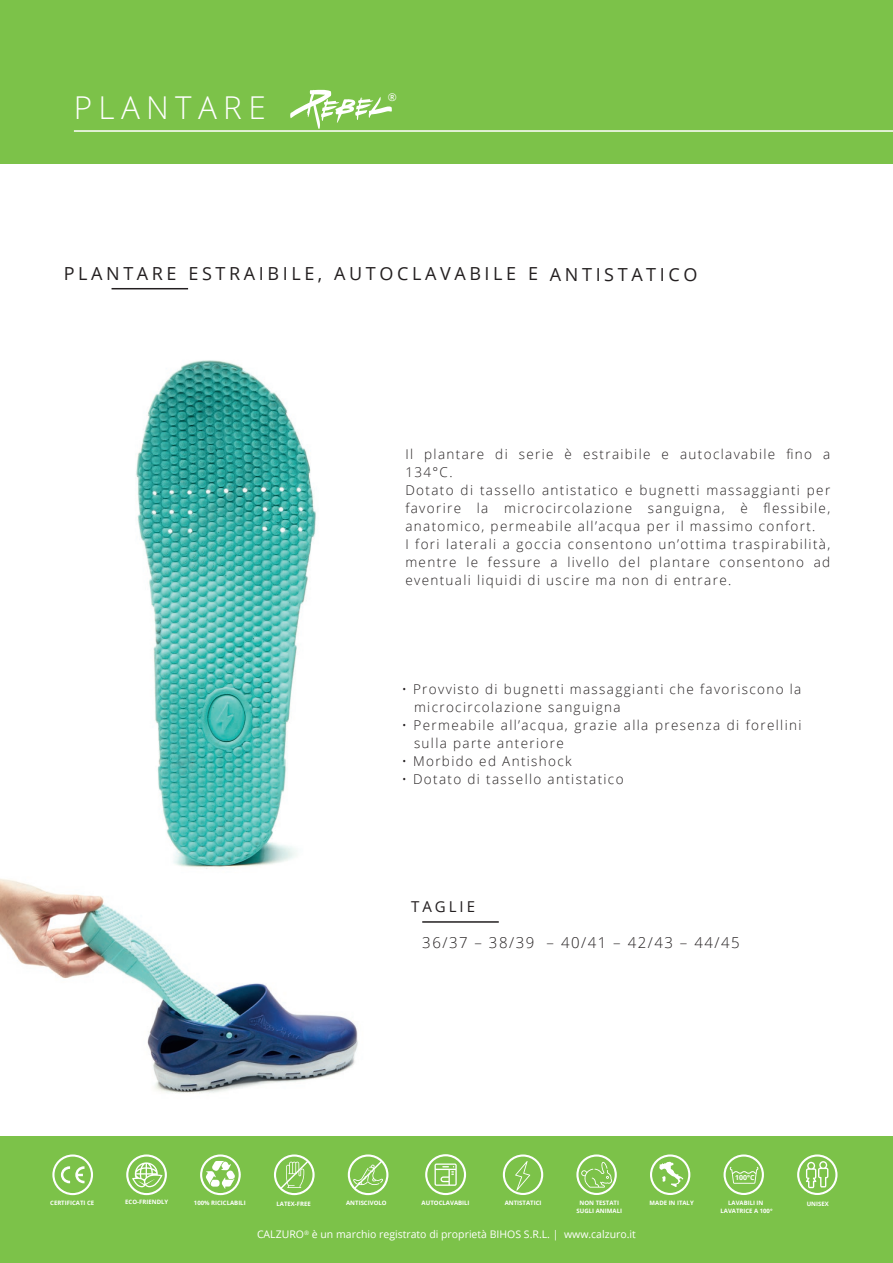
<style>
.page{position:relative;width:893px;height:1263px;background:#fff}
.page>*{position:absolute;margin:0;border:0;box-sizing:border-box;transform-origin:0 0}
.t1{font:300 31.5px "Open Sans";letter-spacing:.2em;color:#fff}
.t2{font:18px "Open Sans";letter-spacing:.2em;color:#231f20}
.t3{font:300 15px "Open Sans";letter-spacing:.1em;color:#231f20}
.t4{font:15px "Open Sans";letter-spacing:.2em;color:#231f20}
.t5{font:300 13.5px/18px "Open Sans";letter-spacing:.1em;color:#231f20}
.t6{font:10.8px "Open Sans";color:#fff}
.t7{font:10.5px "Open Sans";color:#fff}
.t8{font:700 7.05px "Open Sans";color:#fff}
.t9{font:700 6px/7.2px "Open Sans";color:#fff;text-align:center}
</style>
<div class="page">
<div style="left:0;top:0;width:893px;height:164px;background:#7cc249"></div>
<div style="left:0;top:1136px;width:893px;height:127px;background:#7cc249"></div>
<img style="left:0;top:878px;width:358px;height:215px">
<svg style="left:290px;top:89px;width:102px;height:40px"></svg>
<hr style="left:74px;top:130px;width:819px;height:2px;background:#fff">
<hr style="left:112px;top:288px;width:76px;height:1px;background:#231f20">
<svg style="left:52px;top:1154px;width:41px;height:41px"></svg>
<svg style="left:348px;top:1154px;width:40px;height:41px"></svg>
<svg style="left:274px;top:1154px;width:41px;height:41px"></svg>
<svg style="left:503px;top:1154px;width:40px;height:41px"></svg>
<svg style="left:576px;top:1154px;width:41px;height:41px"></svg>
<svg style="left:650px;top:1154px;width:40px;height:41px"></svg>
<svg style="left:797px;top:1154px;width:40px;height:41px"></svg>
<svg style="left:200px;top:1154px;width:41px;height:41px"></svg>
<svg style="left:126px;top:1154px;width:41px;height:41px"></svg>
<img style="left:97px;top:360px;width:254px;height:534px">
<svg style="left:425px;top:1154px;width:41px;height:41px"></svg>
<svg style="left:724px;top:1154px;width:40px;height:41px"></svg>
<hr style="left:422px;top:921px;width:77px;height:2px;background:#231f20">
<h1 class="t1" style="left:74px;top:86px;width:193px">PLANTARE</h1>
<p class="t6" style="left:388px;top:90px;width:10px">®</p>
<h2 class="t2" style="left:64px;top:261px;width:635px">PLANTARE ESTRAIBILE, AUTOCLAVABILE E ANTISTATICO</h2>
<p class="t5" style="left:405px;top:445px;width:426px">Il plantare di serie è estraibile e autoclavabile fino a 134°C.<br>Dotato di tassello antistatico e bugnetti massaggianti per favorire la microcircolazione sanguigna, è flessibile, anatomico, permeabile all’acqua per il massimo confort.<br>I fori laterali a goccia consentono un’ottima traspirabilità, mentre le fessure a livello del plantare consentono ad eventuali liquidi di uscire ma non di entrare.</p>
<p class="t5" style="left:414px;top:680px;width:389px;text-indent:-12px">• Provvisto di bugnetti massaggianti che favoriscono la microcircolazione sanguigna</p>
<p class="t5" style="left:414px;top:716px;width:389px;text-indent:-12px">• Permeabile all’acqua, grazie alla presenza di forellini sulla parte anteriore</p>
<p class="t5" style="left:402px;top:752px;width:171px">• Morbido ed Antishock</p>
<p class="t5" style="left:402px;top:770px;width:223px">• Dotato di tassello antistatico</p>
<p class="t4" style="left:411px;top:896px;width:66px">TAGLIE</p>
<p class="t3" style="left:422px;top:932px;width:319px">36/37 – 38/39 – 40/41 – 42/43 – 44/45</p>
<p class="t8" style="left:735px;top:1172px;width:21px">100°C</p>
<p class="t9" style="left:50px;top:1199px;width:46px">CERTIFICATI CE</p>
<p class="t9" style="left:125px;top:1198px;width:44px">ECO-FRIENDLY</p>
<p class="t9" style="left:194px;top:1199px;width:53px">100% RICICLABILI</p>
<p class="t9" style="left:276px;top:1199px;width:36px">LATEX-FREE</p>
<p class="t9" style="left:346px;top:1199px;width:42px">ANTISCIVOLO</p>
<p class="t9" style="left:505px;top:1199px;width:38px">ANTISTATICI</p>
<p class="t9" style="left:577px;top:1199px;width:47px">NON TESTATI<br>SUGLI ANIMALI</p>
<p class="t9" style="left:650px;top:1199px;width:46px">MADE IN ITALY</p>
<p class="t9" style="left:720px;top:1199px;width:54px">LAVABILI IN<br>LAVATRICE A 100°</p>
<p class="t9" style="left:807px;top:1199px;width:23px">UNISEX</p>
<p class="t7" style="left:257px;top:1227px;width:380px">CALZURO<sup>®</sup> è un marchio registrato di proprietà BIHOS S.R.L. | www.calzuro.it</p>
<p class="t9" style="left:422px;top:1199px;width:49px">AUTOCLAVABILI</p>
</div>
